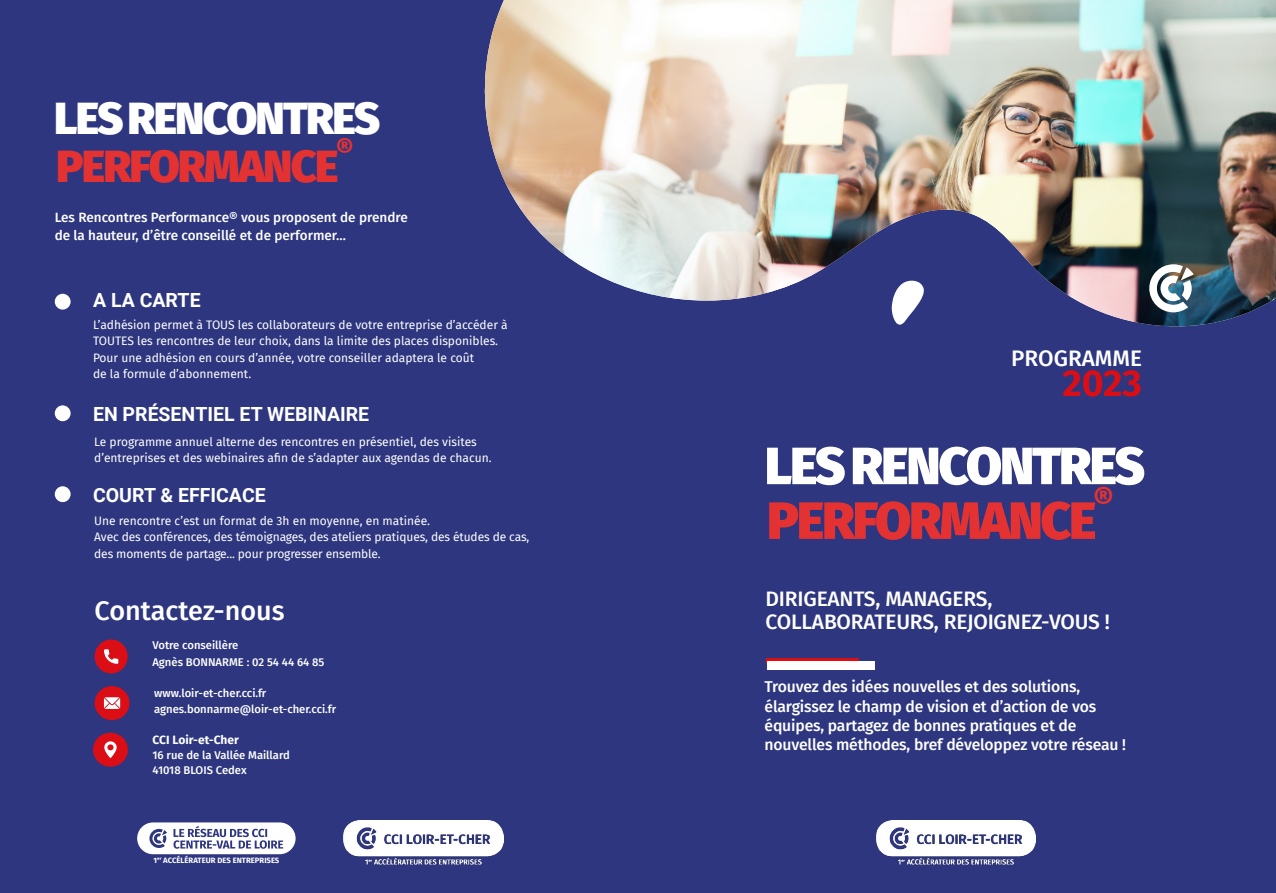
<style>
.page{position:relative;width:1276px;height:893px;background:#2d367e}
.page>*{position:absolute;margin:0;border:0;box-sizing:border-box;transform-origin:0 0}
.t1{font:800 52.5px "Fira Sans";letter-spacing:-.04em;color:#fff}
.t2{font:800 52.5px "Fira Sans";letter-spacing:-.04em;color:#e43232}
.t3{font:800 45px "Fira Sans";letter-spacing:-.04em;color:#fff}
.t4{font:800 45px "Fira Sans";letter-spacing:-.04em;color:#e43232}
.t5{font:700 37.5px "Fira Sans";color:#db0e15}
.t6{font:800 30.6px "Fira Sans";color:#e43232}
.t7{font:500 27px "Fira Sans";color:#fff}
.t8{font:800 26.25px "Fira Sans";color:#e43232}
.t9{font:500 22.5px "Fira Sans";color:#fff}
.t10{font:500 21px/22.6px "Fira Sans";letter-spacing:-.01em;color:#fff}
.t11{font:700 19.5px "Roboto";color:#fff}
.t12{font:500 15.75px/19.2px "Fira Sans";letter-spacing:-.01em;color:#fff}
.t13{font:500 13.5px/18px "Fira Sans";color:#fff}
.t14{font:12px/16.5px "Fira Sans";color:#fff}
.t15{font:700 12px "Fira Sans";color:#fff}
.t16{font:500 11.25px/16.5px "Fira Sans";color:#fff}
.t17{font:700 7.65px "Fira Sans";color:#fff}
</style>
<div class="page">
<img style="left:484px;top:0;width:792px;height:326px">
<div style="left:766px;top:658px;width:93px;height:6px;background:#db0e15"></div>
<div style="left:766px;top:661px;width:108px;height:8px;background:#fff"></div>
<svg style="left:1149px;top:264px;width:44px;height:48px;background:#9ca7ad"></svg>
<div style="left:95px;top:639px;width:33px;height:34px;background:#db0e15;border-radius:50%"></div>
<svg style="left:104px;top:649px;width:14px;height:15px"></svg>
<div style="left:95px;top:686px;width:34px;height:34px;background:#db0e15;border-radius:50%"></div>
<svg style="left:104px;top:697px;width:16px;height:12px"></svg>
<div style="left:93px;top:733px;width:35px;height:34px;background:#db0e15;border-radius:50%"></div>
<svg style="left:104px;top:741px;width:13px;height:17px"></svg>
<svg style="left:137px;top:822px;width:159px;height:32px;background:#c9cbdd"></svg>
<div style="left:55px;top:294px;width:16px;height:16px;background:#fff;border-radius:50%"></div>
<div style="left:55px;top:405px;width:16px;height:16px;background:#fff;border-radius:50%"></div>
<div style="left:55px;top:486px;width:16px;height:16px;background:#fff;border-radius:50%"></div>
<img style="left:343px;top:821px;width:160px;height:44px">
<img style="left:876px;top:821px;width:160px;height:44px">
<h2 class="t3" style="left:54px;top:79px;width:327px">LES RENCONTRES</h2>
<h3 class="t8" style="left:336px;top:125px;width:18px">®</h3>
<h2 class="t4" style="left:56px;top:127px;width:284px">PERFORMANCE</h2>
<p class="t13" style="left:55px;top:208px;width:354px">Les Rencontres Performance® vous proposent de prendre de la hauteur, d’être conseillé et de performer…</p>
<h3 class="t11" style="left:93px;top:287px;width:109px">A LA CARTE</h3>
<p class="t14" style="left:93px;top:316px;width:416px">L’adhésion permet à TOUS les collaborateurs de votre entreprise d’accéder à TOUTES les rencontres de leur choix, dans la limite des places disponibles.<br>Pour une adhésion en cours d’année, votre conseiller adaptera le coût<br>de la formule d’abonnement.</p>
<h3 class="t11" style="left:93px;top:400px;width:278px">EN PRÉSENTIEL ET WEBINAIRE</h3>
<p class="t14" style="left:94px;top:433px;width:399px">Le programme annuel alterne des rencontres en présentiel, des visites d’entreprises et des webinaires afin de s’adapter aux agendas de chacun.</p>
<h3 class="t11" style="left:93px;top:481px;width:174px">COURT &amp; EFFICACE</h3>
<p class="t14" style="left:94px;top:512px;width:437px">Une rencontre c’est un format de 3h en moyenne, en matinée.<br>Avec des conférences, des témoignages, des ateliers pratiques, des études de cas, des moments de partage... pour progresser ensemble.</p>
<h3 class="t7" style="left:95px;top:589px;width:192px">Contactez-nous</h3>
<p class="t16" style="left:152px;top:637px;width:174px">Votre conseillère<br>Agnès BONNARME : 02 54 44 64 85</p>
<p class="t16" style="left:154px;top:684px;width:183px">www.loir-et-cher.cci.fr agnes.bonnarme@loir-et-cher.cci.fr</p>
<p class="t15" style="left:153px;top:730px;width:88px">CCI Loir-et-Cher</p>
<p class="t16" style="left:153px;top:747px;width:139px;line-height:15px">16 rue de la Vallée Maillard<br>41018 BLOIS Cedex</p>
<p class="t17" style="left:154px;top:853px;width:127px">1<sup>er</sup> ACCÉLÉRATEUR DES ENTREPRISES</p>
<h3 class="t9" style="left:1011px;top:340px;width:132px">PROGRAMME</h3>
<h3 class="t5" style="left:1062px;top:352px;width:81px">2023</h3>
<h1 class="t1" style="left:765px;top:419px;width:382px">LES RENCONTRES</h1>
<h3 class="t6" style="left:1094px;top:472px;width:21px">®</h3>
<h1 class="t2" style="left:767px;top:474px;width:331px">PERFORMANCE</h1>
<h3 class="t10" style="left:765px;top:587px;width:346px">DIRIGEANTS, MANAGERS,<br>COLLABORATEURS, REJOIGNEZ-VOUS !</h3>
<h3 class="t12" style="left:764px;top:676px;width:363px">Trouvez des idées nouvelles et des solutions, élargissez le champ de vision et d’action de vos équipes, partagez de bonnes pratiques et de nouvelles méthodes, bref développez votre réseau !</h3>
</div>
